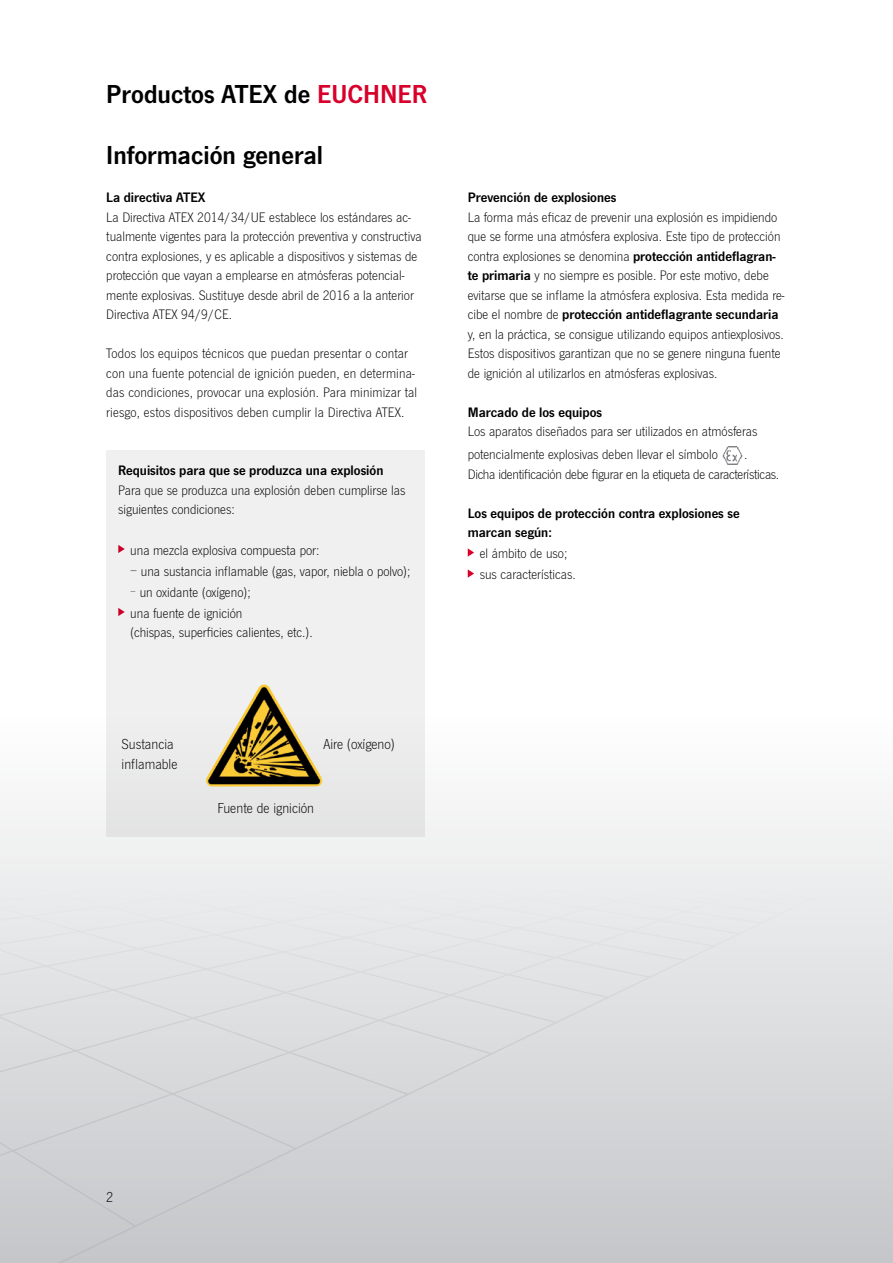
<style>
.page{position:relative;width:893px;height:1263px;background:#fff}
.page>*{position:absolute;margin:0;border:0;box-sizing:border-box;transform-origin:0 0}
.t1{font:27px "News Got Dem";color:#000}
.t2{font:300 15px/19.5px "News Got";color:#000}
.t3{font:300 14.25px/19.5px "News Got";color:#000}
.t4{font:14.25px/19.5px "News Got Dem";color:#000}
.t5{font:300 14.25px/19.5px "News Got";letter-spacing:-.02em;color:#000}
.s1{color:#d8002b}
.s2{font-weight:400;color:#818084}
.s3{color:#818084}
.s4{font-family:"News Got Dem";font-weight:400}
.s5{font-family:"News Got";font-weight:300}
</style>
<div class="page">
<div style="left:0;top:717px;width:893px;height:546px;background:linear-gradient(to bottom,#fefefe,#c4c6c9)"></div>
<svg style="left:0;top:888px;width:852px;height:375px;background:#cdcfd1"></svg>
<svg style="left:0;top:951px;width:817px;height:295px;background:#cbcdd0"></svg>
<svg style="left:137px;top:951px;width:646px;height:207px;background:#d3d5d7"></svg>
<div style="left:409px;top:951px;width:341px;height:143px;background:#d9dadc"></div>
<div style="left:493px;top:951px;width:226px;height:94px;background:#dddee0"></div>
<div style="left:558px;top:951px;width:131px;height:56px;background:#e1e2e3"></div>
<div style="left:686px;top:888px;width:141px;height:63px;background:#e8e9ea"></div>
<div style="left:651px;top:888px;width:35px;height:74px;background:#e7e8e9"></div>
<div style="left:609px;top:888px;width:42px;height:91px;background:#e7e7e9"></div>
<div style="left:558px;top:888px;width:51px;height:111px;background:#e6e6e8"></div>
<div style="left:493px;top:888px;width:65px;height:136px;background:#e4e5e6"></div>
<svg style="left:409px;top:888px;width:84px;height:167px;background:#e2e3e4"></svg>
<svg style="left:297px;top:888px;width:112px;height:208px;background:#e0e1e2"></svg>
<svg style="left:137px;top:888px;width:160px;height:262px;background:#dddee0"></svg>
<svg style="left:0;top:888px;width:137px;height:340px;background:#d9dadc"></svg>
<img style="left:722px;top:446px;width:20px;height:18px">
<svg style="left:468px;top:548px;width:6px;height:9px"></svg>
<svg style="left:468px;top:569px;width:6px;height:9px"></svg>
<div style="left:106px;top:450px;width:319px;height:387px;background:#f0f0f0"></div>
<img style="left:206px;top:685px;width:116px;height:101px">
<h1 class="t1" style="left:106px;top:78px;width:322px">Productos ATEX de <span class="s1">EUCHNER</span></h1>
<h1 class="t1" style="left:106px;top:140px;width:218px">Información general</h1>
<p class="t4" style="left:106px;top:188px;width:101px">La directiva ATEX</p>
<p class="t3" style="left:106px;top:207px;width:317px">La Directiva ATEX 2014/34/UE establece los estándares ac&shy;tualmente vigentes para la protección preventiva y constructiva contra explosiones, y es aplicable a dispositivos y sistemas de protección que vayan a emplearse en atmósferas potencial&shy;mente explosivas. Sustituye desde abril de 2016 a la anterior Directiva ATEX 94/9/CE.</p>
<p class="t3" style="left:106px;top:344px;width:312px">Todos los equipos técnicos que puedan presentar o contar con una fuente potencial de ignición pueden, en determina&shy;das condiciones, provocar una explosión. Para minimizar tal riesgo, estos dispositivos deben cumplir la Directiva ATEX.</p>
<p class="t4" style="left:118px;top:460px;width:267px">Requisitos para que se produzca una explosión</p>
<p class="t3" style="left:118px;top:480px;width:289px">Para que se produzca una explosión deben cumplirse las siguientes condiciones:</p>
<p class="t3" style="left:130px;top:540px;width:191px">una mezcla explosiva compuesta por:</p>
<p class="t3" style="left:130px;top:561px;width:282px"><span class="s2">–</span> una sustancia inflamable (gas, vapor, niebla o polvo);</p>
<p class="t3" style="left:130px;top:582px;width:122px;line-height:21px"><span class="s3">–</span> un oxidante (oxígeno); una fuente de ignición</p>
<p class="t3" style="left:130px;top:623px;width:184px">(chispas, superficies calientes, etc.).</p>
<p class="t2" style="left:122px;top:735px;width:57px">Sustancia inflamable</p>
<p class="t2" style="left:323px;top:735px;width:73px">Aire (oxígeno)</p>
<p class="t2" style="left:217px;top:798px;width:98px">Fuente de ignición</p>
<p class="t4" style="left:468px;top:188px;width:150px">Prevención de explosiones</p>
<p class="t3" style="left:468px;top:207px;width:318px">La forma más eficaz de prevenir una explosión es impidiendo que se forme una atmósfera explosiva. Este tipo de protección contra explosiones se denomina <span class="s4">protección antideflagran&shy;te primaria</span> y no siempre es posible. Por este motivo, debe evitarse que se inflame la atmósfera explosiva. Esta medida re-</p>
<p class="t4" style="left:468px;top:304px;width:312px"><span class="s5">cibe el nombre de</span> protección antideflagrante secundaria</p>
<p class="t3" style="left:468px;top:324px;width:318px">y, en la práctica, se consigue utilizando equipos antiexplosivos.<br>Estos dispositivos garantizan que no se genere ninguna fuente de ignición al utilizarlos en atmósferas explosivas.</p>
<p class="t4" style="left:468px;top:402px;width:136px">Marcado de los equipos</p>
<p class="t3" style="left:468px;top:420px;width:291px;line-height:23.1px">Los aparatos diseñados para ser utilizados en atmósferas potencialmente explosivas deben llevar el símbolo</p>
<p class="t5" style="left:468px;top:445px;width:313px;text-indent:276px">.<br>Dicha identificación debe figurar en la etiqueta de características.</p>
<p class="t4" style="left:468px;top:503px;width:273px">Los equipos de protección contra explosiones se marcan según:</p>
<p class="t3" style="left:480px;top:543px;width:97px;line-height:21px">el ámbito de uso; sus características.</p>
<p class="t2" style="left:106px;top:1187px;width:9px">2</p>
</div>
